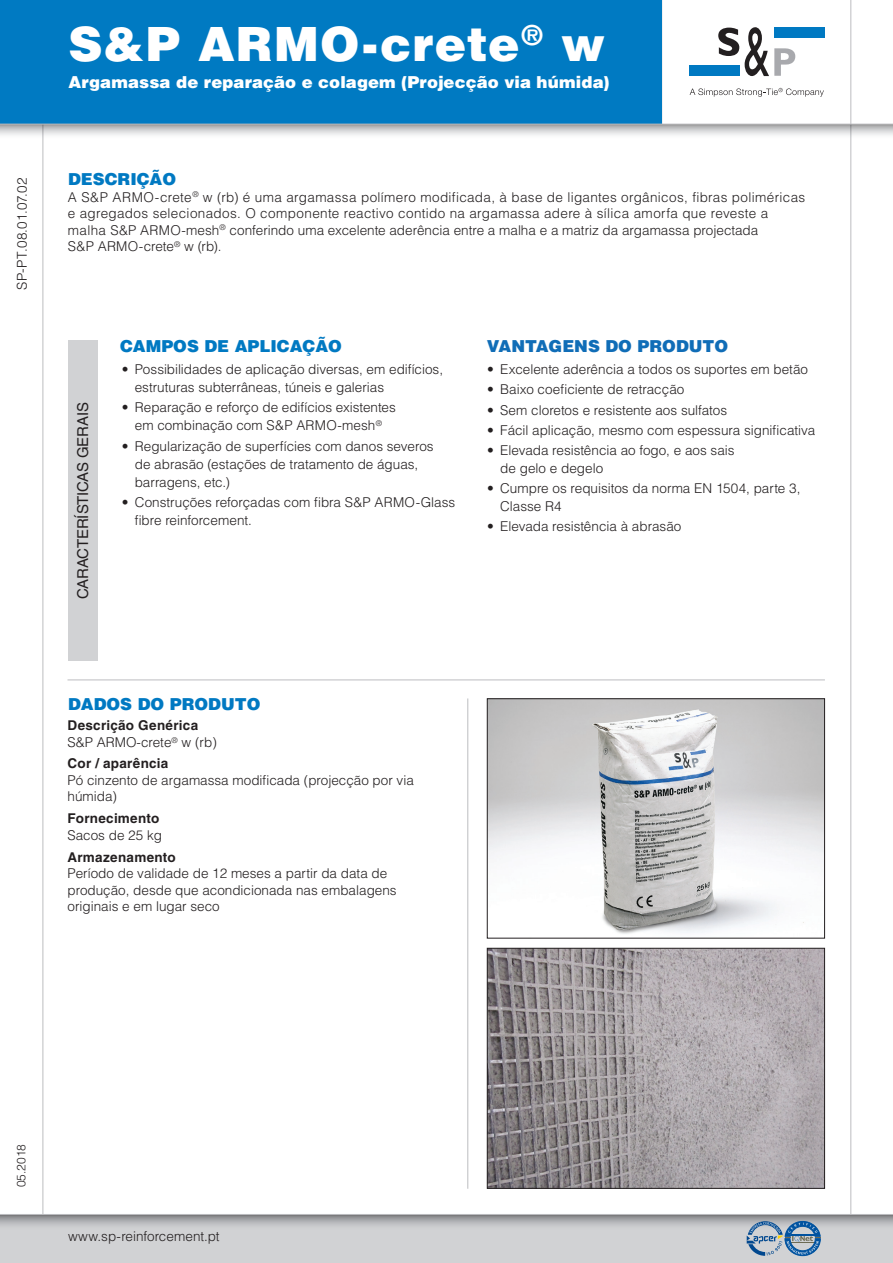
<style>
.page{position:relative;width:893px;height:1263px;background:#fff}
.page>*{position:absolute;margin:0;border:0;box-sizing:border-box;transform-origin:0 0}
.t1{font:900 47.25px "Helvetica LT Std";letter-spacing:.02em;color:#fff}
.t2{font:900 16.5px "Helvetica LT Std";letter-spacing:.01em;color:#fff}
.t3{font:900 16.5px "Helvetica LT Std";color:#0079c2}
.t4{font:900 16.5px "Helvetica LT Std";color:#106db7}
.t5{font:15px "Helvetica LT Std";letter-spacing:-.01em;color:#231f20}
.t6{font:300 13.5px/18px "Helvetica LT Std";color:#231f20}
.t7{font:300 13.5px/16.5px "Helvetica LT Std";letter-spacing:.02em;color:#231f20}
.t8{font:700 13.5px "Helvetica LT Std";letter-spacing:.02em;color:#231f20}
.t9{font:300 13.5px "Helvetica LT Std";letter-spacing:.025em;color:#231f20}
.t10{font:300 12px "Helvetica LT Std";color:#231f20}
.s1{font-weight:700}
</style>
<div class="page">
<hr style="left:43px;top:0;width:1px;height:1263px;background:#bcbdc0">
<hr style="left:850px;top:0;width:1px;height:1239px;background:#bcbdc0">
<svg style="left:0;top:125px;width:893px;height:14px"></svg>
<hr style="left:661px;top:0;width:1px;height:124px;background:#bcbdc0">
<div style="left:0;top:1214px;width:893px;height:49px;background:#d1d2d4"></div>
<svg style="left:0;top:1215px;width:893px;height:11px"></svg>
<hr style="left:0;top:1214px;width:893px;height:1px;background:#bcbdc0">
<div style="left:0;top:0;width:661px;height:124px;background:#007ac2"></div>
<hr style="left:0;top:124px;width:893px;height:1px;background:#bcbdc0">
<div style="left:689px;top:65px;width:51px;height:11px;background:#0079c2"></div>
<div style="left:774px;top:27px;width:51px;height:11px;background:#0079c2"></div>
<svg style="left:718px;top:28px;width:21px;height:28px"></svg>
<svg style="left:745px;top:27px;width:50px;height:49px"></svg>
<svg style="left:690px;top:88px;width:134px;height:9px"></svg>
<svg style="left:747px;top:1221px;width:74px;height:35px"></svg>
<hr style="left:68px;top:679px;width:757px;height:1px;background:#bcbdc0">
<hr style="left:467px;top:698px;width:1px;height:491px;background:#bcbdc0">
<div style="left:68px;top:340px;width:30px;height:321px;background:#d1d2d4"></div>
<img style="left:489px;top:700px;width:334px;height:234px">
<div style="left:487px;top:698px;width:338px;height:240px;border:1px solid #231f20"></div>
<img style="left:489px;top:950px;width:334px;height:237px">
<div style="left:487px;top:948px;width:338px;height:241px;border:1px solid #231f20"></div>
<p class="t9" style="left:13px;top:290px;width:114px;rotate:-90deg">SP-PT.08.01.07.02</p>
<h1 class="t1" style="left:68px;top:13px;width:538px">S&amp;P ARMO-crete<sup>®</sup> w</h1>
<p class="t2" style="left:68px;top:71px;width:543px">Argamassa de reparação e colagem (Projecção via húmida)</p>
<p class="t3" style="left:68px;top:168px;width:110px">DESCRIÇÃO</p>
<p class="t7" style="left:68px;top:189px;width:739px">A S&amp;P ARMO-crete<sup>®</sup> w (rb) é uma argamassa polímero modificada, à base de ligantes orgânicos, fibras poliméricas e agregados selecionados. O componente reactivo contido na argamassa adere à sílica amorfa que reveste a malha S&amp;P ARMO-mesh<sup>®</sup> conferindo uma excelente aderência entre a malha e a matriz da argamassa projectada<br>S&amp;P ARMO-crete<sup>®</sup> w (rb).</p>
<p class="t5" style="left:74px;top:599px;width:198px;rotate:-90deg">CARACTERÍSTICAS GERAIS</p>
<p class="t3" style="left:120px;top:335px;width:223px">CAMPOS DE APLICAÇÃO</p>
<p class="t6" style="left:135px;top:360px;width:310px;text-indent:-13px">• Possibilidades de aplicação diversas, em edifícios, estruturas subterrâneas, túneis e galerias</p>
<p class="t6" style="left:122px;top:399px;width:276px;text-align:center">• Reparação e reforço de edifícios existentes em combinação com S&amp;P ARMO-mesh<sup>®</sup></p>
<p class="t6" style="left:135px;top:437px;width:300px;text-indent:-13px">• Regularização de superfícies com danos severos de abrasão (estações de tratamento de águas, barragens, etc.)</p>
<p class="t6" style="left:135px;top:493px;width:322px;text-indent:-13px">• Construções reforçadas com fibra S&amp;P ARMO-Glass fibre reinforcement.</p>
<p class="t4" style="left:487px;top:335px;width:243px">VANTAGENS DO PRODUTO</p>
<p class="t6" style="left:487px;top:360px;width:322px">• Excelente aderência a todos os suportes em betão</p>
<p class="t6" style="left:487px;top:381px;width:199px">• Baixo coeficiente de retracção</p>
<p class="t6" style="left:487px;top:401px;width:241px">• Sem cloretos e resistente aos sulfatos</p>
<p class="t6" style="left:487px;top:421px;width:329px">• Fácil aplicação, mesmo com espessura significativa</p>
<p class="t6" style="left:500px;top:441px;width:236px;text-indent:-13px">• Elevada resistência ao fogo, e aos sais de gelo e degelo</p>
<p class="t6" style="left:500px;top:479px;width:302px;text-indent:-13px">• Cumpre os requisitos da norma EN 1504, parte 3,<br>Classe R4</p>
<p class="t6" style="left:487px;top:517px;width:196px">• Elevada resistência à abrasão</p>
<p class="t3" style="left:68px;top:693px;width:194px">DADOS DO PRODUTO</p>
<p class="t6" style="left:68px;top:717px;width:151px;line-height:16.5px"><span class="s1">Descrição Genérica<br></span>S&amp;P ARMO-crete<sup>®</sup> w (rb)</p>
<p class="t8" style="left:68px;top:755px;width:102px">Cor / aparência</p>
<p class="t6" style="left:68px;top:771px;width:348px;line-height:16.5px">Pó cinzento de argamassa modificada (projecção por via húmida)</p>
<p class="t8" style="left:68px;top:810px;width:93px">Fornecimento</p>
<p class="t6" style="left:68px;top:826px;width:96px">Sacos de 25 kg</p>
<p class="t8" style="left:68px;top:849px;width:110px">Armazenamento</p>
<p class="t6" style="left:68px;top:865px;width:331px;line-height:16.5px">Período de validade de 12 meses a partir da data de produção, desde que acondicionada nas embalagens originais e em lugar seco</p>
<p class="t10" style="left:14px;top:1187px;width:45px;rotate:-90deg">05.2018</p>
<p class="t6" style="left:68px;top:1227px;width:153px">www.sp-reinforcement.pt</p>
</div>
